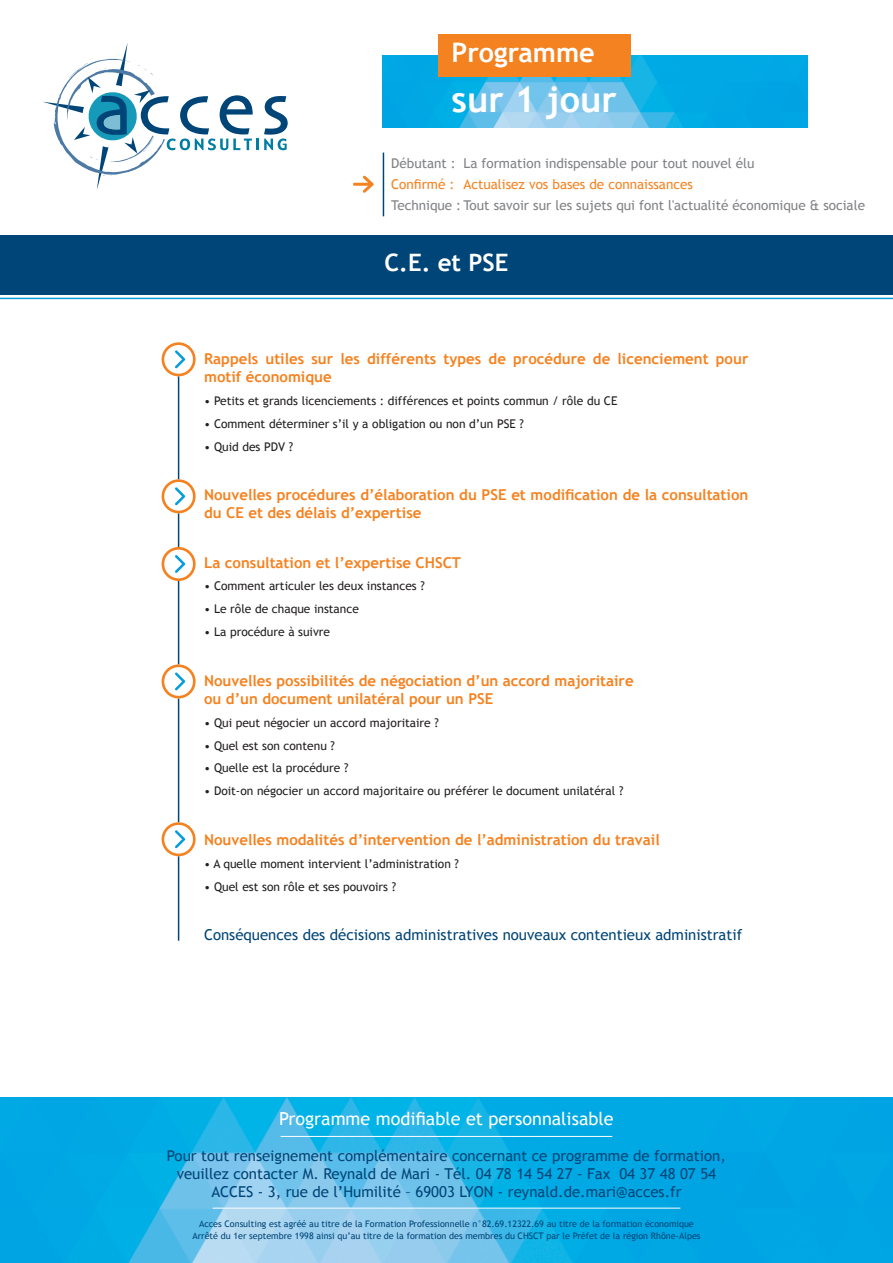
<style>
.page{position:relative;width:893px;height:1263px;background:#fff}
.page>*{position:absolute;margin:0;border:0;box-sizing:border-box;transform-origin:0 0}
.t1{font:700 36px "Trebuchet MS";color:#fff}
.t2{font:700 27px "Trebuchet MS";color:#fff}
.t3{font:700 24px "Trebuchet MS";color:#fff}
.t4{font:18px "Trebuchet MS";color:#fff}
.t5{font:700 15px/18px "Trebuchet MS";color:#f58220}
.t6{font:15px/18px "Trebuchet MS";color:#004577;text-align:center}
.t7{font:13.5px "Trebuchet MS";color:#808285}
.t8{font:13.5px "Trebuchet MS";color:#f58220}
.t9{font:12px "Trebuchet MS";color:#231f20}
.t10{font:9px/12px "Trebuchet MS";color:#004577;text-align:center}
</style>
<div class="page">
<svg style="left:43px;top:43px;width:245px;height:147px"></svg>
<div style="left:0;top:235px;width:893px;height:60px;background:#004577"></div>
<hr style="left:178px;top:354px;width:1px;height:587px;background:#004577">
<svg style="left:162px;top:342px;width:34px;height:34px"></svg>
<svg style="left:162px;top:479px;width:34px;height:34px"></svg>
<svg style="left:162px;top:547px;width:34px;height:34px"></svg>
<img style="left:383px;top:55px;width:425px;height:73px">
<div style="left:439px;top:34px;width:192px;height:43px;background:#f58220"></div>
<hr style="left:383px;top:153px;width:1px;height:63px;background:#004577">
<hr style="left:0;top:298px;width:893px;height:1px;background:#069ddc">
<img style="left:0;top:1097px;width:893px;height:166px">
<hr style="left:213px;top:1208px;width:467px;height:1px;background:#fff">
<hr style="left:281px;top:1136px;width:331px;height:1px;background:#fff">
<hr style="left:354px;top:183px;width:18px;height:3px;background:#f58220">
<svg style="left:360px;top:175px;width:14px;height:18px"></svg>
<svg style="left:162px;top:822px;width:34px;height:34px"></svg>
<svg style="left:162px;top:664px;width:34px;height:34px"></svg>
<h2 class="t2" style="left:452px;top:36px;width:145px">Programme</h2>
<h1 class="t1" style="left:452px;top:77px;width:167px">sur 1 jour</h1>
<p class="t7" style="left:391px;top:156px;width:365px">Débutant : La formation indispensable pour tout nouvel élu</p>
<p class="t8" style="left:391px;top:177px;width:303px">Confirmé : Actualisez vos bases de connaissances</p>
<p class="t7" style="left:391px;top:198px;width:475px">Technique : Tout savoir sur les sujets qui font l'actualité économique &amp; sociale</p>
<h3 class="t3" style="left:385px;top:247px;width:125px">C.E. et PSE</h3>
<p class="t5" style="left:204px;top:350px;width:546px">Rappels utiles sur les différents types de procédure de licenciement pour motif économique</p>
<p class="t9" style="left:204px;top:394px;width:415px">• Petits et grands licenciements : différences et points commun / rôle du CE</p>
<p class="t9" style="left:204px;top:417px;width:321px">• Comment déterminer s’il y a obligation ou non d’un PSE ?</p>
<p class="t9" style="left:204px;top:439px;width:91px">• Quid des PDV ?</p>
<p class="t5" style="left:204px;top:486px;width:546px">Nouvelles procédures d’élaboration du PSE et modification de la consultation du CE et des délais d’expertise</p>
<p class="t5" style="left:204px;top:553px;width:258px">La consultation et l’expertise CHSCT</p>
<p class="t9" style="left:204px;top:579px;width:222px">• Comment articuler les deux instances ?</p>
<p class="t9" style="left:204px;top:602px;width:156px">• Le rôle de chaque instance</p>
<p class="t9" style="left:204px;top:625px;width:128px">• La procédure à suivre</p>
<p class="t5" style="left:204px;top:671px;width:431px">Nouvelles possibilités de négociation d’un accord majoritaire ou d’un document unilatéral pour un PSE</p>
<p class="t9" style="left:204px;top:715px;width:236px">• Qui peut négocier un accord majoritaire ?</p>
<p class="t9" style="left:204px;top:738px;width:132px">• Quel est son contenu ?</p>
<p class="t9" style="left:204px;top:761px;width:146px">• Quelle est la procédure ?</p>
<p class="t9" style="left:204px;top:784px;width:421px">• Doit-on négocier un accord majoritaire ou préférer le document unilatéral ?</p>
<p class="t5" style="left:204px;top:830px;width:457px">Nouvelles modalités d’intervention de l’administration du travail</p>
<p class="t9" style="left:204px;top:856px;width:256px">• A quelle moment intervient l’administration ?</p>
<p class="t9" style="left:204px;top:879px;width:194px">• Quel est son rôle et ses pouvoirs ?</p>
<p class="t6" style="left:204px;top:926px;width:540px">Conséquences des décisions administratives nouveaux contentieux administratif</p>
<h3 class="t4" style="left:279px;top:1108px;width:336px">Programme modifiable et personnalisable</h3>
<p class="t6" style="left:167px;top:1147px;width:560px">Pour tout renseignement complémentaire concernant ce programme de formation, veuillez contacter M. Reynald de Mari - Tél. 04 78 14 54 27 - Fax 04 37 48 07 54<br>ACCES - 3, rue de l’Humilité – 69003 LYON - reynald.de.mari@acces.fr</p>
<p class="t10" style="left:192px;top:1218px;width:510px">Acces Consulting est agréé au titre de la Formation Professionnelle n°82.69.12322.69 au titre de la formation économique<br>Arrêté du 1er septembre 1998 ainsi qu’au titre de la formation des membres du CHSCT par le Préfet de la région Rhône-Alpes</p>
</div>
